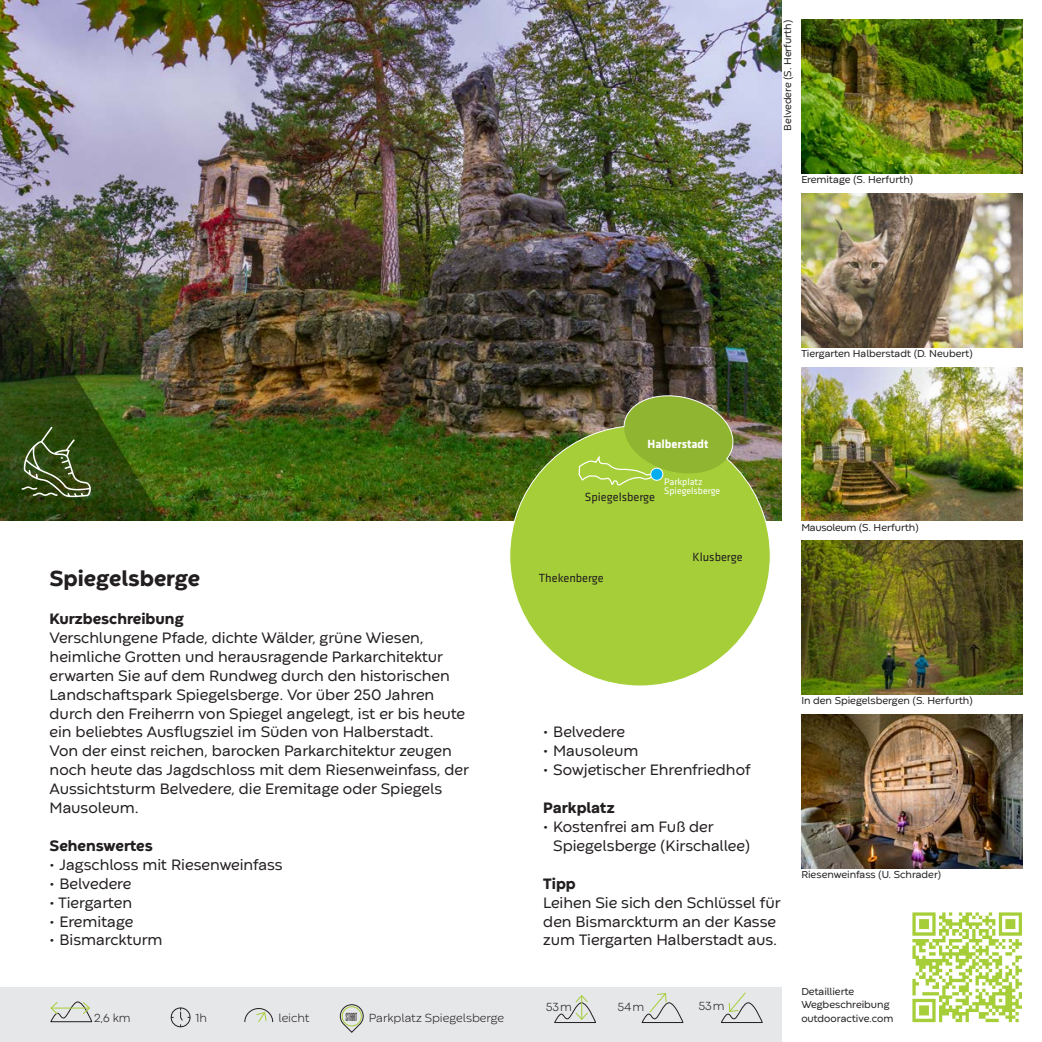
<style>
.page{position:relative;width:1042px;height:1042px;background:#fff}
.page>*{position:absolute;margin:0;border:0;box-sizing:border-box;transform-origin:0 0}
.t1{font:800 22.75px "Codec Warm";color:#231f20}
.t2{font:15.75px/18.9px "Codec Warm";color:#231f20}
.t3{font:800 15.75px "Codec Warm";color:#231f20}
.t4{font:300 12.25px "Codec Warm";color:#231f20}
.t5{font:12.25px "Klavika";color:#231f20}
.t6{font:700 12.25px "Klavika";color:#fff}
.t7{font:12.25px "Baucher Got URW";letter-spacing:-.02em;color:#231f20}
.t8{font:10.5px/13.7px "Codec Warm";color:#231f20}
.t9{font:10.5px "Codec Warm";letter-spacing:-.02em;color:#231f20}
.t10{font:9.8px/9.8px "Klavika";color:#fff}
</style>
<div class="page">
<img style="left:0;top:0;width:781px;height:521px">
<img style="left:801px;top:20px;width:221px;height:154px">
<img style="left:801px;top:193px;width:221px;height:154px">
<img style="left:801px;top:367px;width:221px;height:154px">
<img style="left:801px;top:541px;width:221px;height:153px">
<img style="left:801px;top:714px;width:221px;height:154px">
<img style="left:912px;top:912px;width:110px;height:111px">
<div style="left:0;top:987px;width:781px;height:55px;background:#e6e7e9"></div>
<svg style="left:554px;top:995px;width:42px;height:28px"></svg>
<svg style="left:641px;top:993px;width:43px;height:30px"></svg>
<svg style="left:721px;top:992px;width:42px;height:31px"></svg>
<div style="left:171px;top:1007px;width:19px;height:20px;border:1px solid #231f20;border-radius:50%"></div>
<svg style="left:180px;top:1008px;width:10px;height:19px"></svg>
<svg style="left:244px;top:1008px;width:30px;height:15px"></svg>
<svg style="left:339px;top:1004px;width:25px;height:29px"></svg>
<div style="left:342px;top:1006px;width:20px;height:20px;border:1px solid #a6ce39;border-radius:50%"></div>
<img style="left:0;top:215px;width:164px;height:306px">
<svg style="left:21px;top:426px;width:70px;height:71px;background:#475c2b"></svg>
<svg style="left:50px;top:1001px;width:43px;height:21px"></svg>
<svg style="left:509px;top:390px;width:262px;height:296px;background:#a4c250"></svg>
<img style="left:578px;top:391px;width:159px;height:97px">
<h1 class="t1" style="left:50px;top:562px;width:152px">Spiegelsberge</h1>
<p class="t3" style="left:50px;top:607px;width:135px">Kurzbeschreibung</p>
<p class="t2" style="left:50px;top:627px;width:421px">Verschlungene Pfade, dichte Wälder, grüne Wiesen, heimliche Grotten und herausragende Parkarchitektur erwarten Sie auf dem Rundweg durch den historischen Landschaftspark Spiegelsberge. Vor über 250 Jahren durch den Freiherrn von Spiegel angelegt, ist er bis heute ein beliebtes Ausflugsziel im Süden von Halberstadt.<br>Von der einst reichen, barocken Parkarchitektur zeugen noch heute das Jagdschloss mit dem Riesenweinfass, der Aussichtsturm Belvedere, die Eremitage oder Spiegels Mausoleum.</p>
<p class="t3" style="left:50px;top:834px;width:105px">Sehenswertes</p>
<p class="t2" style="left:50px;top:854px;width:234px">• Jagschloss mit Riesenweinfass</p>
<p class="t2" style="left:50px;top:873px;width:83px">• Belvedere</p>
<p class="t2" style="left:50px;top:892px;width:84px">• Tiergarten</p>
<p class="t2" style="left:50px;top:911px;width:85px">• Eremitage</p>
<p class="t2" style="left:50px;top:929px;width:114px">• Bismarckturm</p>
<p class="t8" style="left:780px;top:131px;width:112px;rotate:-90deg">Belvedere (S. Herfurth)</p>
<p class="t8" style="left:801px;top:172px;width:113px">Eremitage (S. Herfurth)</p>
<p class="t6" style="left:647px;top:437px;width:62px">Halberstadt</p>
<p class="t5" style="left:585px;top:490px;width:72px">Spiegelsberge</p>
<p class="t10" style="left:664px;top:476px;width:58px">Parkplatz<br>Spiegelsberge</p>
<p class="t5" style="left:539px;top:571px;width:67px">Thekenberge</p>
<p class="t5" style="left:692px;top:551px;width:52px">Klusberge</p>
<p class="t8" style="left:801px;top:346px;width:173px">Tiergarten Halberstadt (D. Neubert)</p>
<p class="t9" style="left:801px;top:520px;width:119px">Mausoleum (S. Herfurth)</p>
<p class="t2" style="left:543px;top:722px;width:83px">• Belvedere</p>
<p class="t2" style="left:543px;top:740px;width:97px">• Mausoleum</p>
<p class="t2" style="left:543px;top:759px;width:209px">• Sowjetischer Ehrenfriedhof</p>
<p class="t3" style="left:543px;top:796px;width:73px">Parkplatz</p>
<p class="t2" style="left:553px;top:816px;width:198px;text-indent:-10px">• Kostenfrei am Fuß der<br>Spiegelsberge (Kirschallee)</p>
<p class="t3" style="left:543px;top:872px;width:34px">Tipp</p>
<p class="t2" style="left:543px;top:892px;width:239px">Leihen Sie sich den Schlüssel für den Bismarckturm an der Kasse zum Tiergarten Halberstadt aus.</p>
<p class="t8" style="left:801px;top:693px;width:173px">In den Spiegelsbergen (S. Herfurth)</p>
<p class="t8" style="left:801px;top:867px;width:142px">Riesenweinfass (U. Schrader)</p>
<p class="t4" style="left:94px;top:1010px;width:38px">2,6 km</p>
<p class="t4" style="left:196px;top:1010px;width:13px">1h</p>
<p class="t4" style="left:279px;top:1010px;width:33px">leicht</p>
<p class="t7" style="left:346px;top:1010px;width:13px">START</p>
<p class="t4" style="left:546px;top:999px;width:28px">53m</p>
<p class="t4" style="left:617px;top:999px;width:28px">54m</p>
<p class="t4" style="left:698px;top:997px;width:28px">53m</p>
<p class="t8" style="left:801px;top:983px;width:90px">Detaillierte<br>Wegbeschreibung</p>
<p class="t4" style="left:369px;top:1010px;width:137px">Parkplatz Spiegelsberge</p>
<p class="t8" style="left:801px;top:1010px;width:94px">outdooractive.com</p>
</div>
